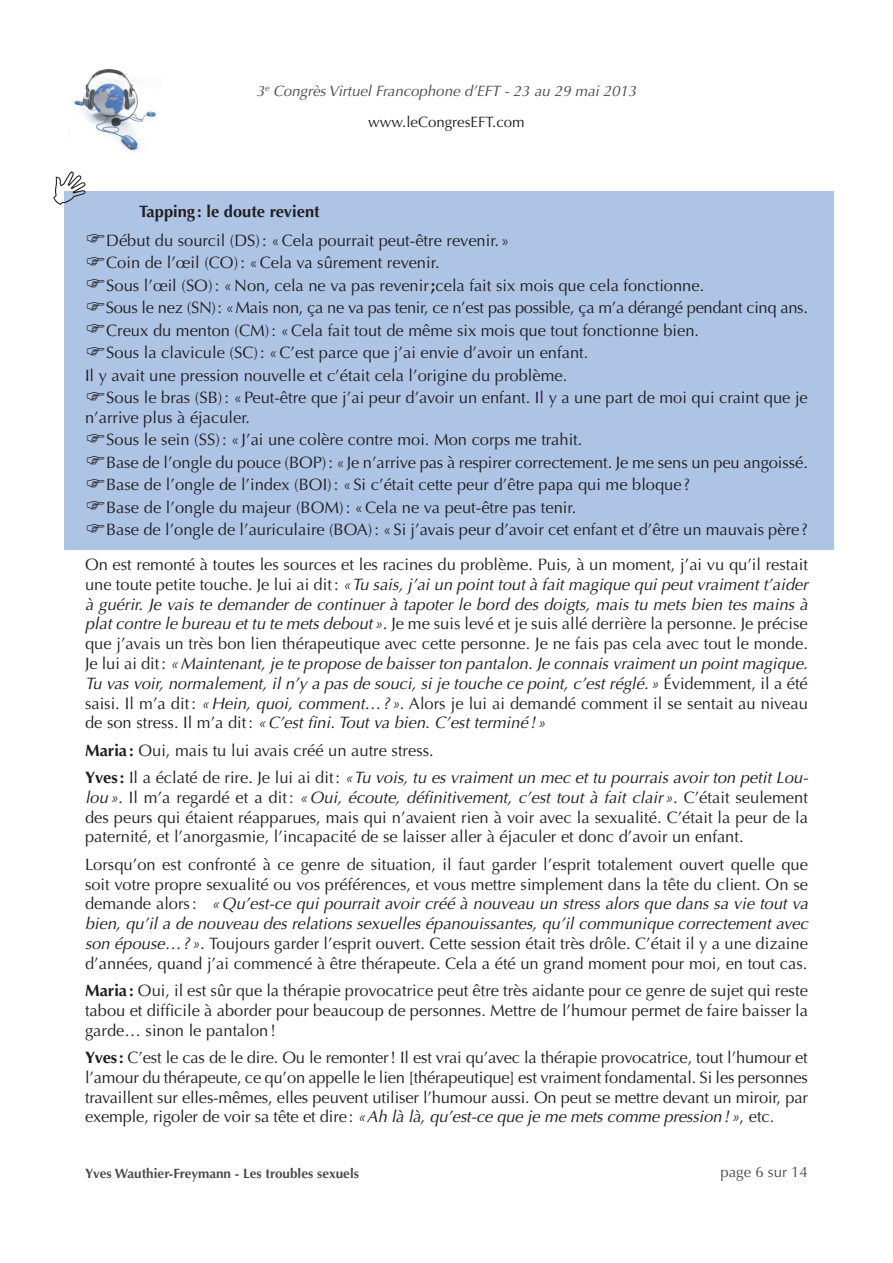
<style>
.page{position:relative;width:893px;height:1263px;background:#fff}
.page>*{position:absolute;margin:0;border:0;box-sizing:border-box;transform-origin:0 0}
.t1{font:16.5px/19.8px "Optima";color:#231f20;text-align:justify}
.t2{font:italic 16.5px/19.8px "Optima";color:#231f20;text-align:justify}
.t3{font:16.5px "Optima";letter-spacing:-.02em;color:#231f20}
.t4{font:700 16.5px "Optima";color:#231f20}
.t5{font:italic 15px/31.5px "Optima";color:#4b4c4d;text-align:center}
.t6{font:15px "Optima";color:#4b4c4d}
.t7{font:700 13.5px "Optima";color:#4b4c4d}
.s1{font-style:normal;color:#231f20}
.s2{font-weight:700}
.s3{font-style:normal}
.s4{font-style:italic}
</style>
<div class="page">
<div style="left:64px;top:191px;width:769px;height:358px;background:#adc4e5"></div>
<img style="left:73px;top:69px;width:83px;height:82px">
<p class="t5" style="left:256px;top:75px;width:382px">3<sup>e</sup> Congrès Virtuel Francophone d’EFT - 23 au 29 mai 2013 <span class="s1">www.leCongresEFT.com</span></p>
<p class="t4" style="left:139px;top:202px;width:182px">Tapping : le doute revient</p>
<p class="t1" style="left:106px;top:230px;width:405px">Début du sourcil (DS): «Cela pourrait peut-être revenir. »</p>
<p class="t1" style="left:106px;top:253px;width:335px">Coin de l’œil (CO): «Cela va sûrement revenir.</p>
<p class="t1" style="left:106px;top:275px;width:599px">Sous l’œil (SO): «Non, cela ne va pas revenir<span class="s2">;</span>cela fait six mois que cela fonctionne.</p>
<p class="t3" style="left:106px;top:298px;width:704px">Sous le nez (SN): «Mais non, ça ne va pas tenir, ce n’est pas possible, ça m’a dérangé pendant cinq ans.</p>
<p class="t1" style="left:106px;top:320px;width:594px">Creux du menton (CM): «Cela fait tout de même six mois que tout fonctionne bien.</p>
<p class="t1" style="left:106px;top:343px;width:484px">Sous la clavicule (SC): «C’est parce que j’ai envie d’avoir un enfant.</p>
<p class="t1" style="left:85px;top:365px;width:484px">Il y avait une pression nouvelle et c’était cela l’origine du problème.</p>
<p class="t1" style="left:106px;top:388px;width:703px">Sous le bras (SB): «Peut-être que j’ai peur d’avoir un enfant. Il y a une part de moi qui craint que je</p>
<p class="t1" style="left:106px;top:406px;width:703px;line-height:22.5px;text-align:left;text-indent:-21px">n’arrive plus à éjaculer.<br>Sous le sein (SS): «J’ai une colère contre moi. Mon corps me trahit.<br>Base de l’ongle du pouce (BOP): «Je n’arrive pas à respirer correctement. Je me sens un peu angoissé.<br>Base de l’ongle de l’index (BOI): « Si c’était cette peur d’être papa qui me bloque ?<br>Base de l’ongle du majeur (BOM): «Cela ne va peut-être pas tenir.<br>Base de l’ongle de l’auriculaire (BOA): « Si j’avais peur d’avoir cet enfant et d’être un mauvais père?</p>
<p class="t2" style="left:85px;top:555px;width:724px"><span class="s3">On est remonté à toutes les sources et les racines du problème. Puis, à un moment, j’ai vu qu’il restait une toute petite touche. Je lui ai dit:</span> «Tu sais, j’ai un point tout à fait magique qui peut vraiment t’aider à guérir. Je vais te demander de continuer à tapoter le bord des doigts, mais tu mets bien tes mains à plat contre le bureau et tu te mets debout ». <span class="s3">Je me suis levé et je suis allé derrière la personne. Je précise que j’avais un très bon lien thérapeutique avec cette personne. Je ne fais pas cela avec tout le monde.<br>Je lui ai dit:</span> «Maintenant, je te propose de baisser ton pantalon. Je connais vraiment un point magique.<br>Tu vas voir, normalement, il n’y a pas de souci, si je touche ce point, c’est réglé. » <span class="s3">Évidemment, il a été saisi. Il m’a dit:</span> «Hein, quoi, comment…? »<span class="s3">. Alors je lui ai demandé comment il se sentait au niveau de son stress. Il m’a dit:</span> «C’est fini. Tout va bien. C’est terminé! »</p>
<p class="t1" style="left:85px;top:737px;width:725px;line-height:27.3px"><span class="s2">Maria :</span> Oui, mais tu lui avais créé un autre stress.<br><span class="s2">Yves:</span> Il a éclaté de rire. Je lui ai dit: <span class="s4">«Tu vois, tu es vraiment un mec et tu pourrais avoir ton petit Lou-</span></p>
<p class="t1" style="left:85px;top:788px;width:724px"><span class="s4">lou».</span> Il m’a regardé et a dit: <span class="s4">«Oui, écoute, définitivement, c’est tout à fait clair».</span> C’était seulement des peurs qui étaient réapparues, mais qui n’avaient rien à voir avec la sexualité. C’était la peur de la paternité, et l’anorgasmie, l’incapacité de se laisser aller à éjaculer et donc d’avoir un enfant.</p>
<p class="t1" style="left:85px;top:854px;width:724px">Lorsqu’on est confronté à ce genre de situation, il faut garder l’esprit totalement ouvert quelle que soit votre propre sexualité ou vos préférences, et vous mettre simplement dans la tête du client. On se demande alors: <span class="s4">«Qu’est-ce qui pourrait avoir créé à nouveau un stress alors que dans sa vie tout va bien, qu’il a de nouveau des relations sexuelles épanouissantes, qu’il communique correctement avec son épouse…? ».</span> Toujours garder l’esprit ouvert. Cette session était très drôle. C’était il y a une dizaine d’années, quand j’ai commencé à être thérapeute. Cela a été un grand moment pour moi, en tout cas.</p>
<p class="t1" style="left:85px;top:981px;width:724px"><span class="s2">Maria :</span> Oui, il est sûr que la thérapie provocatrice peut être très aidante pour ce genre de sujet qui reste tabou et difficile à aborder pour beaucoup de personnes. Mettre de l’humour permet de faire baisser la garde… sinon le pantalon!</p>
<p class="t1" style="left:85px;top:1048px;width:724px"><span class="s2">Yves:</span> C’est le cas de le dire. Ou le remonter! Il est vrai qu’avec la thérapie provocatrice, tout l’humour et l’amour du thérapeute, ce qu’on appelle le lien [thérapeutique] est vraiment fondamental. Si les personnes travaillent sur elles-mêmes, elles peuvent utiliser l’humour aussi. On peut se mettre devant un miroir, par exemple, rigoler de voir sa tête et dire: <span class="s4">«Ah là là, qu’est-ce que je me mets comme pression! »</span>, etc.</p>
<p class="t7" style="left:85px;top:1165px;width:275px">Yves Wauthier-Freymann - Les troubles sexuels</p>
<p class="t6" style="left:720px;top:1163px;width:89px">page 6 sur 14</p>
</div>
